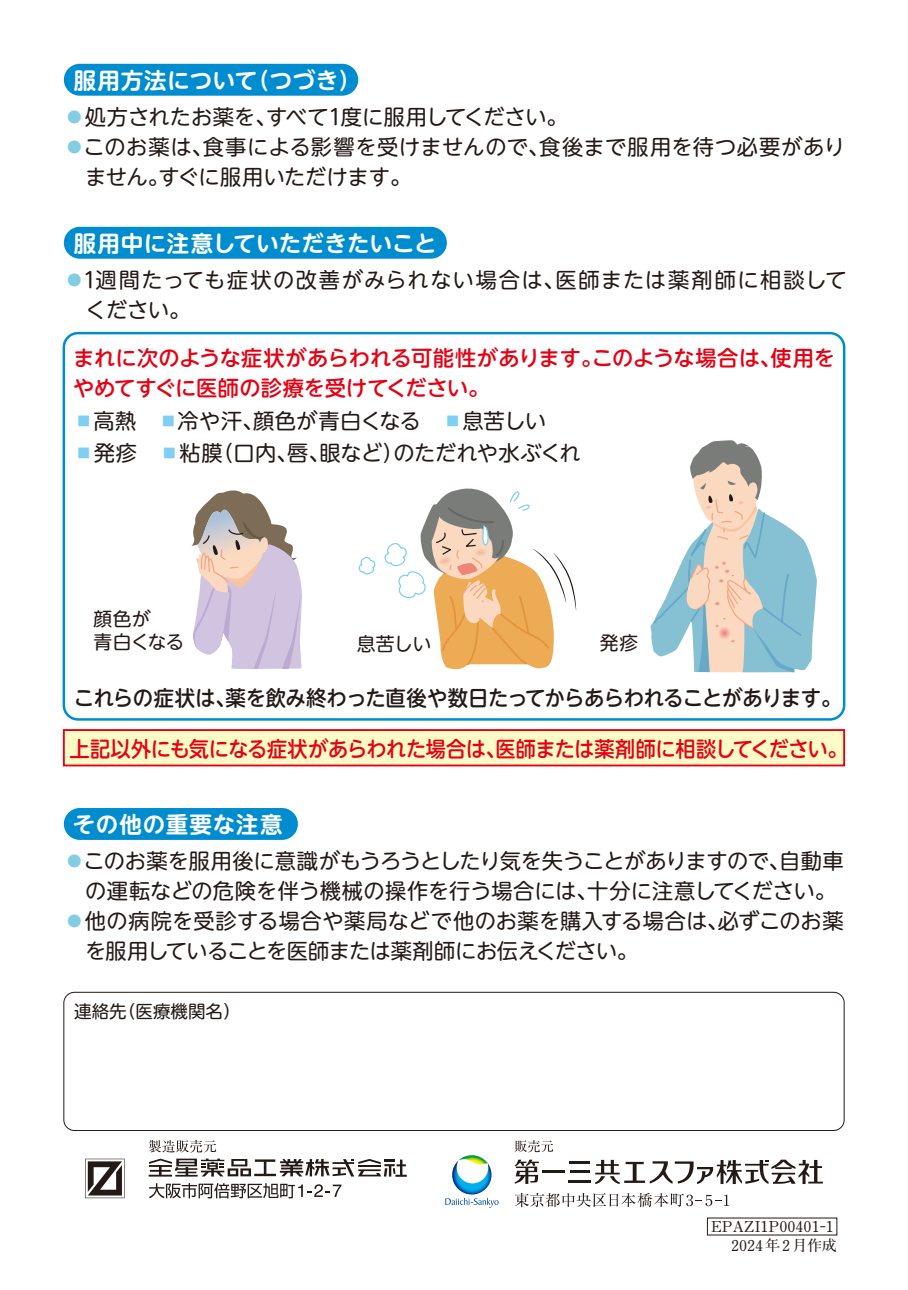
<style>
.page{position:relative;width:908px;height:1290px;background:#fff}
.page>*{position:absolute;margin:0;border:0;box-sizing:border-box;transform-origin:0 0}
.t1{font:700 22.5px "UD Shin M Go Pro De";letter-spacing:.02em;color:#fff}
.t2{font:700 22.5px "UD Shin M Go Pro De";letter-spacing:.04em;color:#fff}
.t3{font:21.25px/30px "UD Shin M Go Pro";letter-spacing:.005em;color:#231916}
.t4{font:500 21.25px/30px "UD Shin M Go Pro";letter-spacing:-.015em;color:#e60013}
.t5{font:21.25px/30px "UD Shin M Go Pro";letter-spacing:.065em;color:#231916}
.t6{font:500 21.25px "UD Shin M Go Pro";letter-spacing:-.015em;color:#e60013;scale:.95 1}
.t7{font:500 21.25px "UD Shin M Go Pro";letter-spacing:-.025em;color:#231916;scale:.96 1}
.t8{font:18.75px/22.5px "UD Shin M Go Pro";letter-spacing:-.005em;color:#231916}
.t9{font:17.5px "UD Shin M Go Pro";color:#231916}
.t10{font:700 15px "Futo Min A101 Pro";color:#231916}
.s1{color:#82cde4}
.s2{color:#7fcef4}
</style>
<div class="page">
<div style="left:63px;top:992px;width:781px;height:139px;border:1px solid #231916;border-radius:11px"></div>
<div style="left:64px;top:64px;width:294px;height:32px;background:#008dcf;border-radius:16px"></div>
<div style="left:64px;top:808px;width:234px;height:32px;background:#008dcf;border-radius:16px"></div>
<div style="left:64px;top:730px;width:779px;height:35px;background:#fffbc7"></div>
<div style="left:63px;top:729px;width:781px;height:37px;border:2px solid #e60013"></div>
<div style="left:63px;top:332px;width:782px;height:389px;border:2px solid #008dcf;border-radius:14px"></div>
<div style="left:64px;top:227px;width:382px;height:32px;background:#008dcf;border-radius:16px"></div>
<svg style="left:650px;top:440px;width:166px;height:232px"></svg>
<svg style="left:358px;top:488px;width:218px;height:182px"></svg>
<svg style="left:191px;top:490px;width:111px;height:179px"></svg>
<svg style="left:445px;top:1155px;width:53px;height:52px"></svg>
<svg style="left:514px;top:1140px;width:39px;height:12px"></svg>
<hr style="left:541px;top:1170px;width:23px;height:2px;background:#231916">
<svg style="left:570px;top:1170px;width:19px;height:2px"></svg>
<hr style="left:569px;top:1161px;width:21px;height:2px;background:#231916">
<hr style="left:568px;top:1181px;width:23px;height:2px;background:#231916">
<svg style="left:514px;top:1159px;width:24px;height:25px"></svg>
<svg style="left:595px;top:1159px;width:227px;height:25px"></svg>
<svg style="left:515px;top:1193px;width:213px;height:14px"></svg>
<svg style="left:148px;top:1140px;width:68px;height:12px"></svg>
<svg style="left:85px;top:1159px;width:39px;height:39px"></svg>
<svg style="left:149px;top:1158px;width:257px;height:19px"></svg>
<svg style="left:149px;top:1183px;width:192px;height:15px"></svg>
<p class="t1" style="left:74px;top:62px;width:289px">服用方法について（つづき）</p>
<p class="t3" style="left:64px;top:101px;width:505px"><span class="s1">●</span>処方されたお薬を、すべて1度に服用してください。</p>
<p class="t3" style="left:85px;top:131px;width:761px;text-indent:-21px"><span class="s1">●</span>このお薬は、食事による影響を受けませんので、食後まで服用を待つ必要がありません。すぐに服用いただけます。</p>
<p class="t1" style="left:74px;top:225px;width:364px">服用中に注意していただきたいこと</p>
<p class="t5" style="left:85px;top:264px;width:762px;text-indent:-21px"><span class="s1">●</span>1週間たっても症状の改善がみられない場合は、医師または薬剤師に相談してください。</p>
<p class="t4" style="left:73px;top:342px;width:763px">まれに次のような症状があらわれる可能性があります。このような場合は、使用をやめてすぐに医師の診療を受けてください。</p>
<p class="t3" style="left:73px;top:405px;width:474px"><span class="s2">■</span>高熱　<span class="s2">■</span>冷や汗、顔色が青白くなる　<span class="s2">■</span>息苦しい</p>
<p class="t3" style="left:73px;top:437px;width:509px"><span class="s2">■</span>発疹　<span class="s2">■</span>粘膜（口内、唇、眼など）のただれや水ぶくれ</p>
<p class="t8" style="left:94px;top:607px;width:92px">顔色が<br>青白くなる</p>
<p class="t8" style="left:356px;top:632px;width:76px">息苦しい</p>
<p class="t8" style="left:599px;top:630px;width:40px">発疹</p>
<p class="t7" style="left:74px;top:680px;width:801px">これらの症状は、薬を飲み終わった直後や数日たってからあらわれることがあります。</p>
<p class="t6" style="left:70px;top:731px;width:820px">上記以外にも気になる症状があらわれた場合は、医師または薬剤師に相談してください。</p>
<p class="t2" style="left:73px;top:806px;width:211px">その他の重要な注意</p>
<p class="t3" style="left:85px;top:845px;width:759px;text-indent:-21px"><span class="s1">●</span>このお薬を服用後に意識がもうろうとしたり気を失うことがありますので、自動車の運転などの危険を伴う機械の操作を行う場合には、十分に注意してください。</p>
<p class="t3" style="left:85px;top:905px;width:759px;text-indent:-21px"><span class="s1">●</span>他の病院を受診する場合や薬局などで他のお薬を購入する場合は、必ずこのお薬を服用していることを医師または薬剤師にお伝えください。</p>
<p class="t9" style="left:74px;top:997px;width:168px">連絡先（医療機関名）</p>
<p class="t10" style="left:710px;top:1214px;width:124px">EPAZI1P00401-1</p>
<p class="t10" style="left:730px;top:1234px;width:107px">2024年 2月作成</p>
</div>
